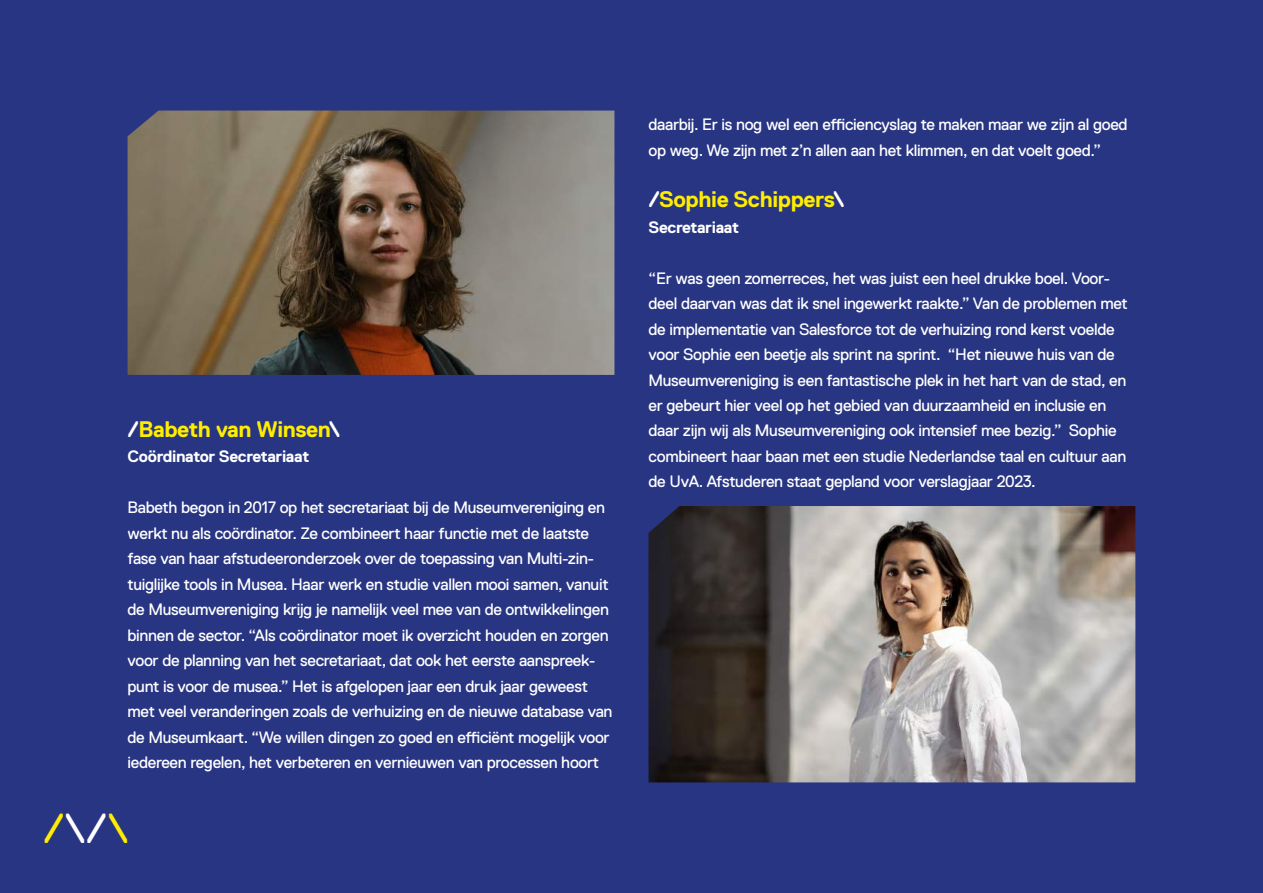
<style>
.page{position:relative;width:1263px;height:893px;background:#283583}
.page>*{position:absolute;margin:0;border:0;box-sizing:border-box;transform-origin:0 0}
.t1{font:42px "Replica Std";color:#ffed00}
.t2{font:700 22.5px "Replica Std";letter-spacing:-.02em;color:#ffed00}
.t3{font:16.5px/25.5px "Replica Std";letter-spacing:-.02em;color:#fff}
.t4{font:700 16.5px "Replica Std";letter-spacing:-.02em;color:#fff}
.s1{color:#fff}
</style>
<div class="page">
<img style="left:128px;top:111px;width:486px;height:264px">
<img style="left:648px;top:506px;width:487px;height:276px">
<h2 class="t2" style="left:128px;top:416px;width:214px"><span class="s1">/</span>Babeth van Winsen<span class="s1">\</span></h2>
<p class="t4" style="left:128px;top:447px;width:183px">Coördinator Secretariaat</p>
<p class="t3" style="left:128px;top:495px;width:486px">Babeth begon in 2017 op het secretariaat bij de Museumvereniging en werkt nu als coördinator. Ze combineert haar functie met de laatste fase van haar afstudeeronderzoek over de toepassing van Multi-zin&shy;tuiglijke tools in Musea. Haar werk en studie vallen mooi samen, vanuit de Museumvereniging krijg je namelijk veel mee van de ontwikkelingen binnen de sector. “Als coördinator moet ik overzicht houden en zorgen voor de planning van het secretariaat, dat ook het eerste aanspreek&shy;punt is voor de musea.” Het is afgelopen jaar een druk jaar geweest met veel veranderingen zoals de verhuizing en de nieuwe database van de Museumkaart. “We willen dingen zo goed en efficiënt mogelijk voor iedereen regelen, het verbeteren en vernieuwen van processen hoort</p>
<h1 class="t1" style="left:43px;top:806px;width:87px">/<span class="s1">\/</span>\</h1>
<p class="t3" style="left:648px;top:112px;width:481px">daarbij. Er is nog wel een efficiencyslag te maken maar we zijn al goed op weg. We zijn met z’n allen aan het klimmen, en dat voelt goed.”</p>
<h2 class="t2" style="left:648px;top:187px;width:197px"><span class="s1">/</span>Sophie Schippers<span class="s1">\</span></h2>
<p class="t4" style="left:648px;top:218px;width:92px">Secretariaat</p>
<p class="t3" style="left:648px;top:265px;width:481px">“Er was geen zomerreces, het was juist een heel drukke boel. Voor&shy;deel daarvan was dat ik snel ingewerkt raakte.” Van de problemen met de implementatie van Salesforce tot de verhuizing rond kerst voelde voor Sophie een beetje als sprint na sprint. “Het nieuwe huis van de Museumvereniging is een fantastische plek in het hart van de stad, en er gebeurt hier veel op het gebied van duurzaamheid en inclusie en daar zijn wij als Museumvereniging ook intensief mee bezig.” Sophie combineert haar baan met een studie Nederlandse taal en cultuur aan de UvA. Afstuderen staat gepland voor verslagjaar 2023.</p>
</div>
